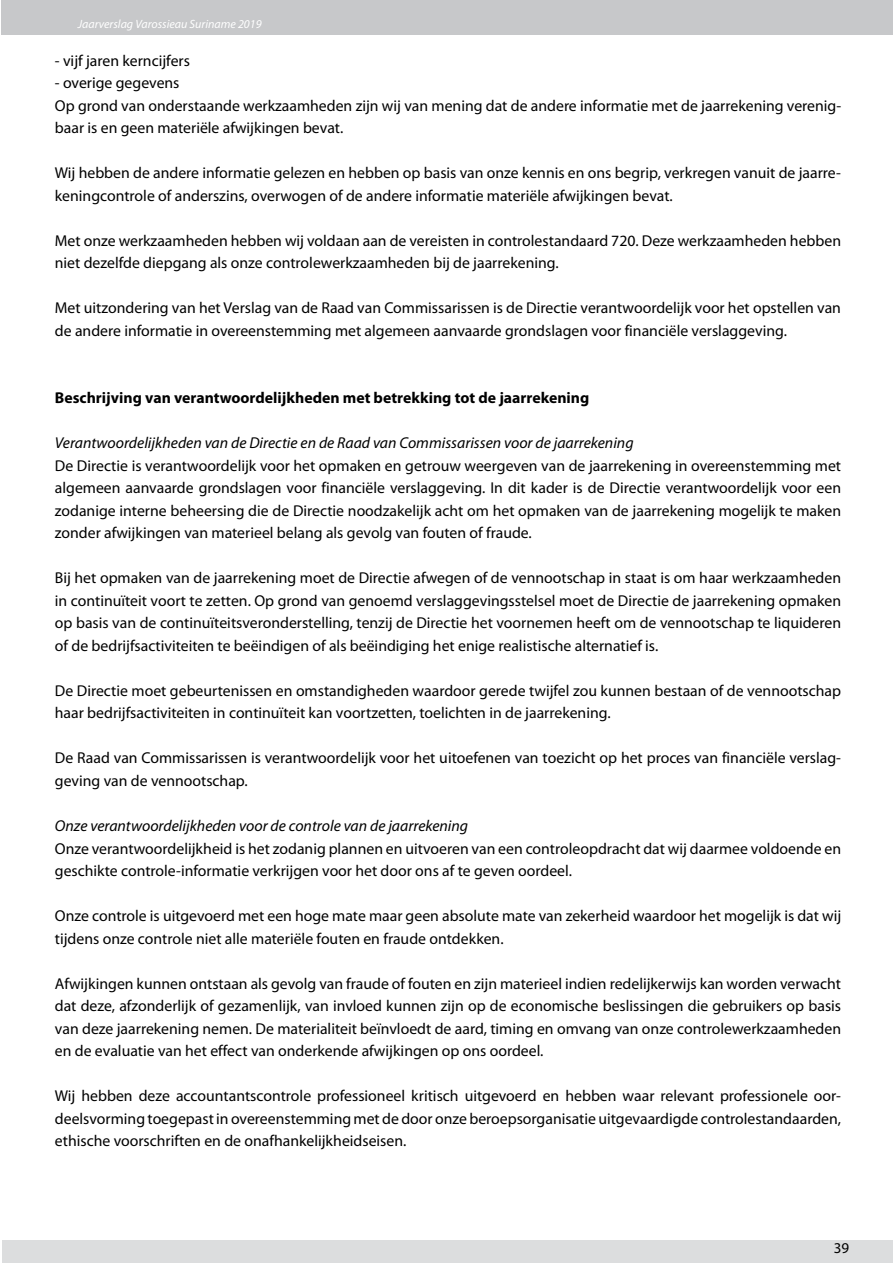
<style>
.page{position:relative;width:893px;height:1263px;background:#fff}
.page>*{position:absolute;margin:0;border:0;box-sizing:border-box;transform-origin:0 0}
.t1{font:15.75px/22.5px "Myriad Pro";color:#000}
.t2{font:italic 15.75px "Myriad Pro";color:#000}
.t3{font:700 15.75px "Myriad Pro";color:#000}
.t4{font:15px "Myriad Pro";color:#000}
.t5{font:italic 12px "Myriad Pro";color:#fff}
</style>
<div class="page">
<div style="left:2px;top:1240px;width:891px;height:23px;background:#dcddde"></div>
<div style="left:2px;top:0;width:891px;height:34px;background:#c7c8ca"></div>
<p class="t5" style="left:78px;top:16px;width:185px">Jaarverslag Varossieau Suriname 2019</p>
<p class="t1" style="left:55px;top:49px;width:137px">- vijf jaren kerncijfers</p>
<p class="t1" style="left:55px;top:72px;width:788px">- overige gegevens<br>Op grond van onderstaande werkzaamheden zijn wij van mening dat de andere informatie met de jaarrekening verenig&shy;baar is en geen materiële afwijkingen bevat.</p>
<p class="t1" style="left:55px;top:162px;width:788px">Wij hebben de andere informatie gelezen en hebben op basis van onze kennis en ons begrip, verkregen vanuit de jaarre&shy;keningcontrole of anderszins, overwogen of de andere informatie materiële afwijkingen bevat.</p>
<p class="t1" style="left:55px;top:229px;width:788px">Met onze werkzaamheden hebben wij voldaan aan de vereisten in controlestandaard 720. Deze werkzaamheden hebben niet dezelfde diepgang als onze controlewerkzaamheden bij de jaarrekening.</p>
<p class="t1" style="left:55px;top:297px;width:788px">Met uitzondering van het Verslag van de Raad van Commissarissen is de Directie verantwoordelijk voor het opstellen van de andere informatie in overeenstemming met algemeen aanvaarde grondslagen voor financiële verslaggeving.</p>
<p class="t3" style="left:55px;top:388px;width:536px">Beschrijving van verantwoordelijkheden met betrekking tot de jaarrekening</p>
<p class="t2" style="left:55px;top:433px;width:580px">Verantwoordelijkheden van de Directie en de Raad van Commissarissen voor de jaarrekening</p>
<p class="t1" style="left:55px;top:454px;width:788px;text-align:justify">De Directie is verantwoordelijk voor het opmaken en getrouw weergeven van de jaarrekening in overeenstemming met algemeen aanvaarde grondslagen voor financiële verslaggeving. In dit kader is de Directie verantwoordelijk voor een zodanige interne beheersing die de Directie noodzakelijk acht om het opmaken van de jaarrekening mogelijk te maken zonder afwijkingen van materieel belang als gevolg van fouten of fraude.</p>
<p class="t1" style="left:55px;top:567px;width:788px;text-align:justify">Bij het opmaken van de jaarrekening moet de Directie afwegen of de vennootschap in staat is om haar werkzaamheden in continuïteit voort te zetten. Op grond van genoemd verslaggevingsstelsel moet de Directie de jaarrekening opmaken op basis van de continuïteitsveronderstelling, tenzij de Directie het voornemen heeft om de vennootschap te liquideren of de bedrijfsactiviteiten te beëindigen of als beëindiging het enige realistische alternatief is.</p>
<p class="t1" style="left:55px;top:679px;width:788px">De Directie moet gebeurtenissen en omstandigheden waardoor gerede twijfel zou kunnen bestaan of de vennootschap haar bedrijfsactiviteiten in continuïteit kan voortzetten, toelichten in de jaarrekening.</p>
<p class="t1" style="left:55px;top:747px;width:788px">De Raad van Commissarissen is verantwoordelijk voor het uitoefenen van toezicht op het proces van financiële verslag&shy;geving van de vennootschap.</p>
<p class="t2" style="left:55px;top:816px;width:415px">Onze verantwoordelijkheden voor de controle van de jaarrekening</p>
<p class="t1" style="left:55px;top:837px;width:788px">Onze verantwoordelijkheid is het zodanig plannen en uitvoeren van een controleopdracht dat wij daarmee voldoende en geschikte controle-informatie verkrijgen voor het door ons af te geven oordeel.</p>
<p class="t1" style="left:55px;top:904px;width:788px">Onze controle is uitgevoerd met een hoge mate maar geen absolute mate van zekerheid waardoor het mogelijk is dat wij tijdens onze controle niet alle materiële fouten en fraude ontdekken.</p>
<p class="t1" style="left:55px;top:972px;width:788px;text-align:justify">Afwijkingen kunnen ontstaan als gevolg van fraude of fouten en zijn materieel indien redelijkerwijs kan worden verwacht dat deze, afzonderlijk of gezamenlijk, van invloed kunnen zijn op de economische beslissingen die gebruikers op basis van deze jaarrekening nemen. De materialiteit beïnvloedt de aard, timing en omvang van onze controlewerkzaamheden en de evaluatie van het effect van onderkende afwijkingen op ons oordeel.</p>
<p class="t1" style="left:55px;top:1084px;width:788px;text-align:justify">Wij hebben deze accountantscontrole professioneel kritisch uitgevoerd en hebben waar relevant professionele oor&shy;deelsvorming toegepast in overeenstemming met de door onze beroepsorganisatie uitgevaardigde controlestandaarden, ethische voorschriften en de onafhankelijkheidseisen.</p>
<p class="t4" style="left:834px;top:1239px;width:17px">39</p>
</div>
